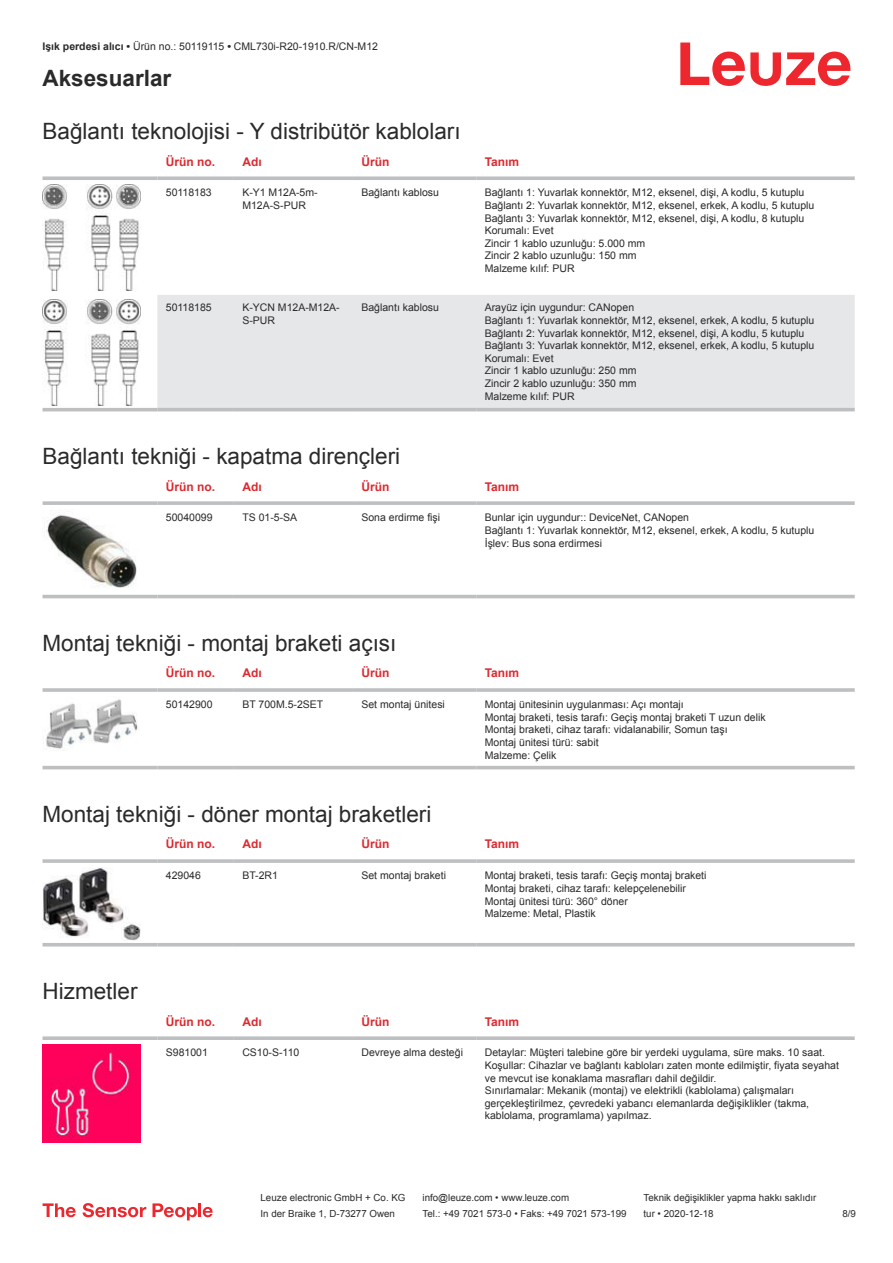
<style>
.page{position:relative;width:893px;height:1263px;background:#fff}
.page>*{position:absolute;margin:0;border:0;box-sizing:border-box;transform-origin:0 0}
.t1{font:22.5px "Arial";color:#2b292a}
.t2{font:700 22.5px "Arial";color:#2b292a}
.t3{font:700 12px "Arial";color:#db2a30}
.t4{font:10.5px/12.6px "Arial";color:#2b292a}
.t5{font:9.75px "Arial";color:#2b292a}
.s1{font-weight:700}
</style>
<div class="page">
<svg style="left:680px;top:43px;width:170px;height:43px"></svg>
<svg style="left:43px;top:190px;width:812px;height:222px"></svg>
<div style="left:157px;top:295px;width:698px;height:113px;background:#e6e7e9"></div>
<svg style="left:43px;top:176px;width:114px;height:4px"></svg>
<svg style="left:157px;top:176px;width:77px;height:4px"></svg>
<svg style="left:234px;top:176px;width:119px;height:4px"></svg>
<svg style="left:353px;top:176px;width:123px;height:4px"></svg>
<svg style="left:476px;top:176px;width:379px;height:4px;background:#c4c6c8"></svg>
<hr style="left:43px;top:408px;width:114px;height:3px;background:#bdbfc1">
<hr style="left:157px;top:408px;width:77px;height:3px;background:#bdbfc1">
<hr style="left:234px;top:408px;width:119px;height:3px;background:#bdbfc1">
<hr style="left:353px;top:408px;width:123px;height:3px;background:#bdbfc1">
<hr style="left:476px;top:408px;width:379px;height:3px;background:#bdbfc1">
<img style="left:43px;top:184px;width:97px;height:107px">
<img style="left:43px;top:299px;width:97px;height:106px">
<div style="left:43px;top:594px;width:812px;height:5px;background:#eeefef"></div>
<svg style="left:43px;top:501px;width:114px;height:4px"></svg>
<svg style="left:157px;top:501px;width:77px;height:4px"></svg>
<svg style="left:234px;top:501px;width:119px;height:4px"></svg>
<svg style="left:353px;top:501px;width:123px;height:4px"></svg>
<svg style="left:476px;top:501px;width:379px;height:4px;background:#c3c5c7"></svg>
<hr style="left:43px;top:595px;width:114px;height:3px;background:#bdbfc1">
<hr style="left:157px;top:595px;width:77px;height:3px;background:#bdbfc1">
<hr style="left:234px;top:595px;width:119px;height:3px;background:#bdbfc1">
<hr style="left:353px;top:595px;width:123px;height:3px;background:#bdbfc1">
<hr style="left:476px;top:595px;width:379px;height:3px;background:#bdbfc1">
<img style="left:46px;top:514px;width:91px;height:74px">
<svg style="left:43px;top:765px;width:812px;height:5px;fill:#efeff0"></svg>
<hr style="left:43px;top:688px;width:114px;height:4px;background:#bdbfc1">
<hr style="left:157px;top:688px;width:77px;height:4px;background:#c8cacb">
<hr style="left:234px;top:688px;width:119px;height:4px;background:#c3c5c6">
<hr style="left:353px;top:688px;width:123px;height:4px;background:#bdbfc1">
<hr style="left:476px;top:688px;width:379px;height:4px;background:#c8cacb">
<hr style="left:43px;top:766px;width:114px;height:3px;background:#bdbfc1">
<hr style="left:157px;top:766px;width:77px;height:3px;background:#bdbfc1">
<hr style="left:234px;top:766px;width:119px;height:3px;background:#bdbfc1">
<hr style="left:353px;top:766px;width:123px;height:3px;background:#bdbfc1">
<hr style="left:476px;top:766px;width:379px;height:3px;background:#bdbfc1">
<img style="left:46px;top:699px;width:92px;height:50px">
<svg style="left:43px;top:929px;width:812px;height:18px"></svg>
<svg style="left:43px;top:859px;width:114px;height:4px"></svg>
<svg style="left:157px;top:859px;width:77px;height:4px"></svg>
<svg style="left:234px;top:859px;width:119px;height:4px"></svg>
<svg style="left:353px;top:859px;width:123px;height:4px"></svg>
<svg style="left:476px;top:859px;width:379px;height:4px;background:#c3c5c7"></svg>
<hr style="left:43px;top:943px;width:114px;height:3px;background:#bdbfc1">
<hr style="left:157px;top:943px;width:77px;height:3px;background:#bdbfc1">
<hr style="left:234px;top:943px;width:119px;height:3px;background:#bdbfc1">
<hr style="left:353px;top:943px;width:123px;height:3px;background:#bdbfc1">
<hr style="left:476px;top:943px;width:379px;height:3px;background:#bdbfc1">
<img style="left:43px;top:868px;width:97px;height:72px">
<svg style="left:43px;top:1036px;width:114px;height:4px"></svg>
<svg style="left:157px;top:1036px;width:77px;height:4px"></svg>
<svg style="left:234px;top:1036px;width:119px;height:4px"></svg>
<svg style="left:353px;top:1036px;width:123px;height:4px"></svg>
<svg style="left:476px;top:1036px;width:379px;height:4px;background:#c3c5c7"></svg>
<img style="left:43px;top:1044px;width:97px;height:98px">
<svg style="left:43px;top:1203px;width:33px;height:14px"></svg>
<svg style="left:83px;top:1203px;width:63px;height:14px"></svg>
<svg style="left:153px;top:1203px;width:44px;height:17px"></svg>
<hr style="left:198px;top:1203px;width:3px;height:14px;background:#ed272d">
<svg style="left:203px;top:1207px;width:10px;height:10px"></svg>
<p class="t4" style="left:43px;top:41px;width:337px"><span class="s1">Işık perdesi alıcı •</span> Ürün no.: 50119115 <span class="s1">•</span> CML730i-R20-1910.R/CN-M12</p>
<h1 class="t2" style="left:43px;top:63px;width:130px">Aksesuarlar</h1>
<h1 class="t1" style="left:43px;top:116px;width:420px">Bağlantı teknolojisi - Y distribütör kabloları</h1>
<p class="t3" style="left:166px;top:153px;width:51px">Ürün no.</p>
<p class="t3" style="left:242px;top:153px;width:21px">Adı</p>
<p class="t3" style="left:361px;top:157px;width:29px">Ürün</p>
<p class="t3" style="left:485px;top:153px;width:36px">Tanım</p>
<p class="t4" style="left:166px;top:186px;width:47px">50118183</p>
<p class="t4" style="left:242px;top:186px;width:77px">K-Y1 M12A-5m-<br>M12A-S-PUR</p>
<p class="t4" style="left:361px;top:186px;width:79px">Bağlantı kablosu</p>
<p class="t4" style="left:485px;top:186px;width:331px">Bağlantı 1: Yuvarlak konnektör, M12, eksenel, dişi, A kodlu, 5 kutuplu Bağlantı 2: Yuvarlak konnektör, M12, eksenel, erkek, A kodlu, 5 kutuplu Bağlantı 3: Yuvarlak konnektör, M12, eksenel, dişi, A kodlu, 8 kutuplu Korumalı: Evet<br>Zincir 1 kablo uzunluğu: 5.000 mm<br>Zincir 2 kablo uzunluğu: 150 mm<br>Malzeme kılıf: PUR</p>
<p class="t4" style="left:166px;top:301px;width:47px">50118185</p>
<p class="t4" style="left:242px;top:302px;width:99px">K-YCN M12A-M12A-<br>S-PUR</p>
<p class="t4" style="left:361px;top:301px;width:79px">Bağlantı kablosu</p>
<p class="t4" style="left:485px;top:301px;width:331px">Arayüz için uygundur: CANopen<br>Bağlantı 1: Yuvarlak konnektör, M12, eksenel, erkek, A kodlu, 5 kutuplu Bağlantı 2: Yuvarlak konnektör, M12, eksenel, dişi, A kodlu, 5 kutuplu Bağlantı 3: Yuvarlak konnektör, M12, eksenel, erkek, A kodlu, 5 kutuplu Korumalı: Evet<br>Zincir 1 kablo uzunluğu: 250 mm<br>Zincir 2 kablo uzunluğu: 350 mm<br>Malzeme kılıf: PUR</p>
<h1 class="t1" style="left:43px;top:441px;width:359px">Bağlantı tekniği - kapatma dirençleri</h1>
<p class="t3" style="left:166px;top:478px;width:51px">Ürün no.</p>
<p class="t3" style="left:242px;top:478px;width:21px">Adı</p>
<p class="t3" style="left:361px;top:482px;width:29px">Ürün</p>
<p class="t3" style="left:485px;top:478px;width:36px">Tanım</p>
<p class="t4" style="left:166px;top:511px;width:48px">50040099</p>
<p class="t4" style="left:242px;top:512px;width:56px">TS 01-5-SA</p>
<p class="t4" style="left:361px;top:511px;width:80px">Sona erdirme fişi</p>
<p class="t4" style="left:485px;top:511px;width:331px">Bunlar için uygundur:: DeviceNet, CANopen<br>Bağlantı 1: Yuvarlak konnektör, M12, eksenel, erkek, A kodlu, 5 kutuplu<br>İşlev: Bus sona erdirmesi</p>
<h1 class="t1" style="left:43px;top:628px;width:355px">Montaj tekniği - montaj braketi açısı</h1>
<p class="t3" style="left:166px;top:665px;width:51px">Ürün no.</p>
<p class="t3" style="left:242px;top:665px;width:21px">Adı</p>
<p class="t3" style="left:361px;top:669px;width:29px">Ürün</p>
<p class="t3" style="left:485px;top:665px;width:36px">Tanım</p>
<p class="t4" style="left:166px;top:698px;width:48px">50142900</p>
<p class="t4" style="left:242px;top:699px;width:82px">BT 700M.5-2SET</p>
<p class="t4" style="left:361px;top:698px;width:85px">Set montaj ünitesi</p>
<p class="t4" style="left:485px;top:698px;width:282px">Montaj ünitesinin uygulanması: Açı montajı<br>Montaj braketi, tesis tarafı: Geçiş montaj braketi T uzun delik Montaj braketi, cihaz tarafı: vidalanabilir, Somun taşı<br>Montaj ünitesi türü: sabit<br>Malzeme: Çelik</p>
<h1 class="t1" style="left:43px;top:799px;width:390px">Montaj tekniği - döner montaj braketleri</h1>
<p class="t3" style="left:166px;top:836px;width:51px">Ürün no.</p>
<p class="t3" style="left:242px;top:836px;width:21px">Adı</p>
<p class="t3" style="left:361px;top:840px;width:29px">Ürün</p>
<p class="t3" style="left:485px;top:836px;width:36px">Tanım</p>
<p class="t4" style="left:166px;top:869px;width:37px">429046</p>
<p class="t4" style="left:242px;top:870px;width:37px">BT-2R1</p>
<p class="t4" style="left:361px;top:869px;width:86px">Set montaj braketi</p>
<p class="t4" style="left:485px;top:869px;width:223px">Montaj braketi, tesis tarafı: Geçiş montaj braketi Montaj braketi, cihaz tarafı: kelepçelenebilir Montaj ünitesi türü: 360° döner<br>Malzeme: Metal, Plastik</p>
<h1 class="t1" style="left:43px;top:976px;width:96px">Hizmetler</h1>
<p class="t3" style="left:166px;top:1013px;width:51px">Ürün no.</p>
<p class="t3" style="left:242px;top:1013px;width:21px">Adı</p>
<p class="t3" style="left:361px;top:1017px;width:29px">Ürün</p>
<p class="t3" style="left:485px;top:1013px;width:36px">Tanım</p>
<p class="t4" style="left:166px;top:1046px;width:44px">S981001</p>
<p class="t4" style="left:242px;top:1047px;width:58px">CS10-S-110</p>
<p class="t4" style="left:361px;top:1046px;width:103px">Devreye alma desteği</p>
<p class="t4" style="left:485px;top:1046px;width:356px">Detaylar: Müşteri talebine göre bir yerdeki uygulama, süre maks. 10 saat.<br>Koşullar: Cihazlar ve bağlantı kabloları zaten monte edilmiştir, fiyata seyahat ve mevcut ise konaklama masrafları dahil değildir.<br>Sınırlamalar: Mekanik (montaj) ve elektrikli (kablolama) çalışmaları gerçekleştirilmez, çevredeki yabancı elemanlarda değişiklikler (takma, kablolama, programlama) yapılmaz.</p>
<p class="t5" style="left:261px;top:1191px;width:146px">Leuze electronic GmbH + Co. KG</p>
<p class="t5" style="left:423px;top:1191px;width:148px">info@leuze.com • www.leuze.com</p>
<p class="t5" style="left:644px;top:1191px;width:174px">Teknik değişiklikler yapma hakkı saklıdır</p>
<p class="t5" style="left:261px;top:1207px;width:136px">In der Braike 1, D-73277 Owen</p>
<p class="t5" style="left:423px;top:1207px;width:205px">Tel.: +49 7021 573-0 • Faks: +49 7021 573-199</p>
<p class="t5" style="left:644px;top:1207px;width:72px">tur • 2020-12-18</p>
<p class="t5" style="left:842px;top:1207px;width:15px">8 /9</p>
</div>
